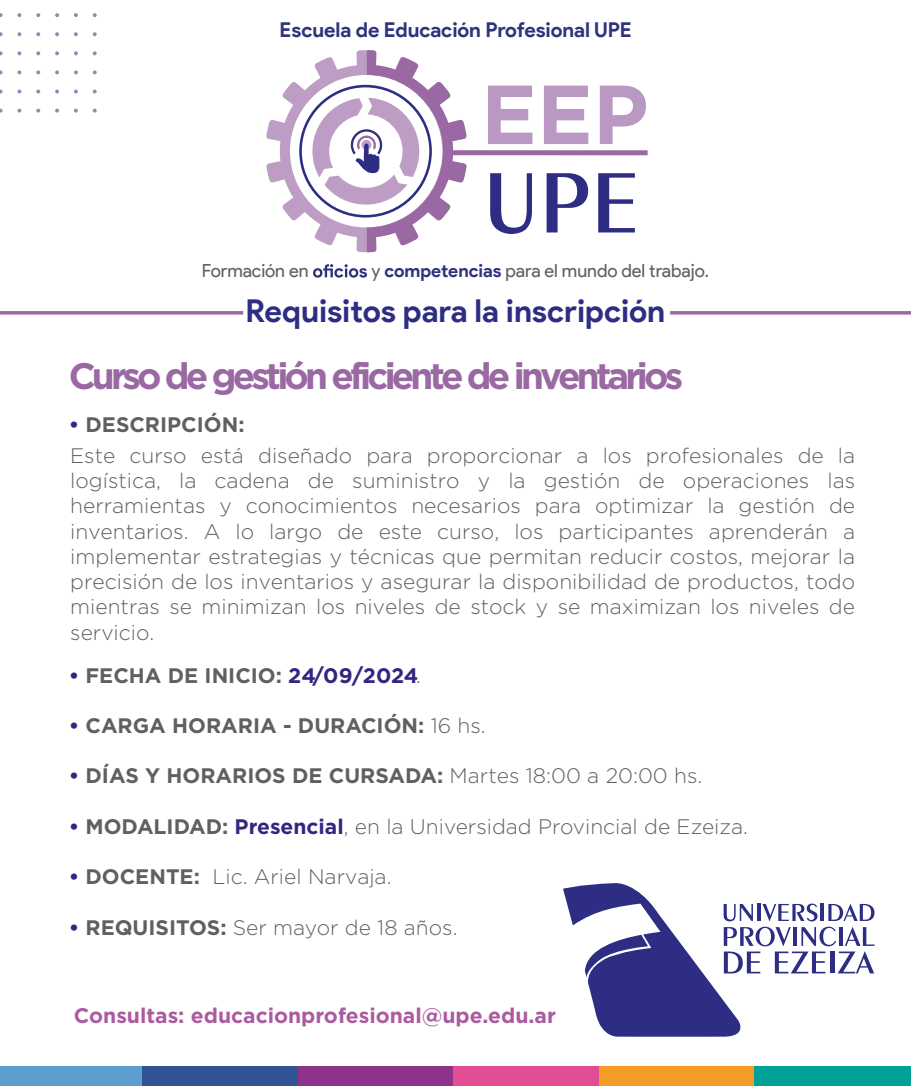
<style>
.page{position:relative;width:911px;height:1086px;background:#fff}
.page>*{position:absolute;margin:0;border:0;box-sizing:border-box;transform-origin:0 0}
.t1{font:600 90.65px "Exotic 350 BT";color:#2d2e83}
.t2{font:700 83.48px "Gotham";color:#b999c1}
.t3{font:700 36.75px "Gotham";letter-spacing:-.105em;color:#9a69a3}
.t4{font:700 31.5px "Product Sans";color:#2d2e83}
.t5{font:300 21px/25.2px "Gotham";color:#606060;text-align:justify}
.t6{font:700 21px "Gotham";color:#606060}
.t7{font:700 21px "Gotham";color:#ab5b9e}
.t8{font:700 20.47px "Product Sans";letter-spacing:-.005em;color:#30327c}
.t9{font:18.03px "Product Sans";color:#606060}
.s1{font-weight:700;color:#30327c}
.s2{color:#312783}
.s3{font-weight:300}
.s4{font-weight:700;color:#312783}
.s5{font-weight:700}
</style>
<div class="page">
<div style="left:0;top:1065px;width:151px;height:20px;background:#5b9dcd"></div>
<div style="left:143px;top:1065px;width:155px;height:20px;background:#315394"></div>
<div style="left:298px;top:1065px;width:155px;height:20px;background:#8e3389"></div>
<div style="left:453px;top:1065px;width:155px;height:20px;background:#e24d94"></div>
<div style="left:599px;top:1065px;width:155px;height:20px;background:#f49c26"></div>
<div style="left:754px;top:1065px;width:156px;height:20px;background:#00a298"></div>
<div style="left:448px;top:150px;width:199px;height:5px;background:#9a69a3"></div>
<svg style="left:266px;top:82px;width:46px;height:139px"></svg>
<svg style="left:312px;top:50px;width:154px;height:202px"></svg>
<svg style="left:313px;top:264px;width:54px;height:13px"></svg>
<svg style="left:36px;top:109px;width:4px;height:4px"></svg>
<svg style="left:55px;top:109px;width:4px;height:4px"></svg>
<svg style="left:74px;top:109px;width:4px;height:4px"></svg>
<svg style="left:93px;top:109px;width:4px;height:4px"></svg>
<svg style="left:36px;top:89px;width:4px;height:4px"></svg>
<svg style="left:55px;top:89px;width:4px;height:4px"></svg>
<svg style="left:74px;top:89px;width:4px;height:4px"></svg>
<svg style="left:93px;top:89px;width:4px;height:4px"></svg>
<svg style="left:36px;top:70px;width:4px;height:4px"></svg>
<svg style="left:55px;top:70px;width:4px;height:4px"></svg>
<svg style="left:74px;top:70px;width:4px;height:4px"></svg>
<svg style="left:93px;top:70px;width:4px;height:4px"></svg>
<svg style="left:36px;top:51px;width:4px;height:4px"></svg>
<svg style="left:55px;top:51px;width:4px;height:4px"></svg>
<svg style="left:74px;top:51px;width:4px;height:4px"></svg>
<svg style="left:93px;top:51px;width:4px;height:4px"></svg>
<svg style="left:36px;top:32px;width:4px;height:4px"></svg>
<svg style="left:55px;top:32px;width:4px;height:4px"></svg>
<svg style="left:74px;top:32px;width:4px;height:4px"></svg>
<svg style="left:93px;top:32px;width:4px;height:4px"></svg>
<svg style="left:36px;top:13px;width:4px;height:4px"></svg>
<svg style="left:55px;top:13px;width:4px;height:4px"></svg>
<svg style="left:74px;top:13px;width:4px;height:4px"></svg>
<svg style="left:93px;top:13px;width:4px;height:4px"></svg>
<svg style="left:17px;top:109px;width:4px;height:4px"></svg>
<svg style="left:17px;top:89px;width:4px;height:4px"></svg>
<svg style="left:17px;top:70px;width:4px;height:4px"></svg>
<svg style="left:17px;top:51px;width:4px;height:4px"></svg>
<svg style="left:17px;top:32px;width:4px;height:4px"></svg>
<svg style="left:17px;top:13px;width:4px;height:4px"></svg>
<hr style="left:0;top:311px;width:243px;height:3px;background:#9a69a3">
<hr style="left:669px;top:311px;width:241px;height:3px;background:#9a69a3">
<svg style="left:563px;top:883px;width:311px;height:154px"></svg>
<p class="t8" style="left:279px;top:18px;width:353px">Escuela de Educación Profesional UPE</p>
<h2 class="t2" style="left:480px;top:66px;width:169px">EEP</h2>
<h1 class="t1" style="left:482px;top:148px;width:158px">UPE</h1>
<p class="t9" style="left:202px;top:261px;width:108px">Formación en</p>
<p class="t9" style="left:371px;top:261px;width:339px">y <span class="s1">competencias</span> para el mundo del trabajo.</p>
<h3 class="t4" style="left:245px;top:292px;width:421px">Requisitos para la inscripción</h3>
<h3 class="t3" style="left:69px;top:355px;width:615px">Curso de gestión eficiente de inventarios</h3>
<p class="t6" style="left:69px;top:413px;width:177px"><span class="s2">•</span> DESCRIPCIÓN:</p>
<p class="t5" style="left:70px;top:442px;width:786px">Este curso está diseñado para proporcionar a los profesionales de la logística, la cadena de suministro y la gestión de operaciones las herramientas y conocimientos necesarios para optimizar la gestión de inventarios. A lo largo de este curso, los participantes aprenderán a implementar estrategias y técnicas que permitan reducir costos, mejorar la precisión de los inventarios y asegurar la disponibilidad de productos, todo mientras se minimizan los niveles de stock y se maximizan los niveles de servicio.</p>
<p class="t6" style="left:69px;top:662px;width:353px"><span class="s2">•</span> FECHA DE INICIO: <span class="s2">24/09/2024</span><span class="s3">.</span></p>
<p class="t6" style="left:69px;top:713px;width:418px"><span class="s2">•</span> CARGA HORARIA - DURACIÓN: <span class="s3">16 hs.</span></p>
<p class="t6" style="left:69px;top:763px;width:635px"><span class="s2">•</span> DÍAS Y HORARIOS DE CURSADA: <span class="s3">Martes 18:00 a 20:00 hs.</span></p>
<p class="t5" style="left:69px;top:813px;width:680px"><span class="s4">•</span> <span class="s5">MODALIDAD:</span> <span class="s4">Presencial</span>, en la Universidad Provincial de Ezeiza.</p>
<p class="t5" style="left:69px;top:863px;width:324px"><span class="s4">•</span> <span class="s5">DOCENTE:</span> Lic. Ariel Narvaja.</p>
<p class="t5" style="left:69px;top:914px;width:390px"><span class="s4">•</span> <span class="s5">REQUISITOS:</span> Ser mayor de 18 años.</p>
<p class="t7" style="left:74px;top:1002px;width:483px">Consultas: educacionprofesional@upe.edu.ar</p>
</div>
